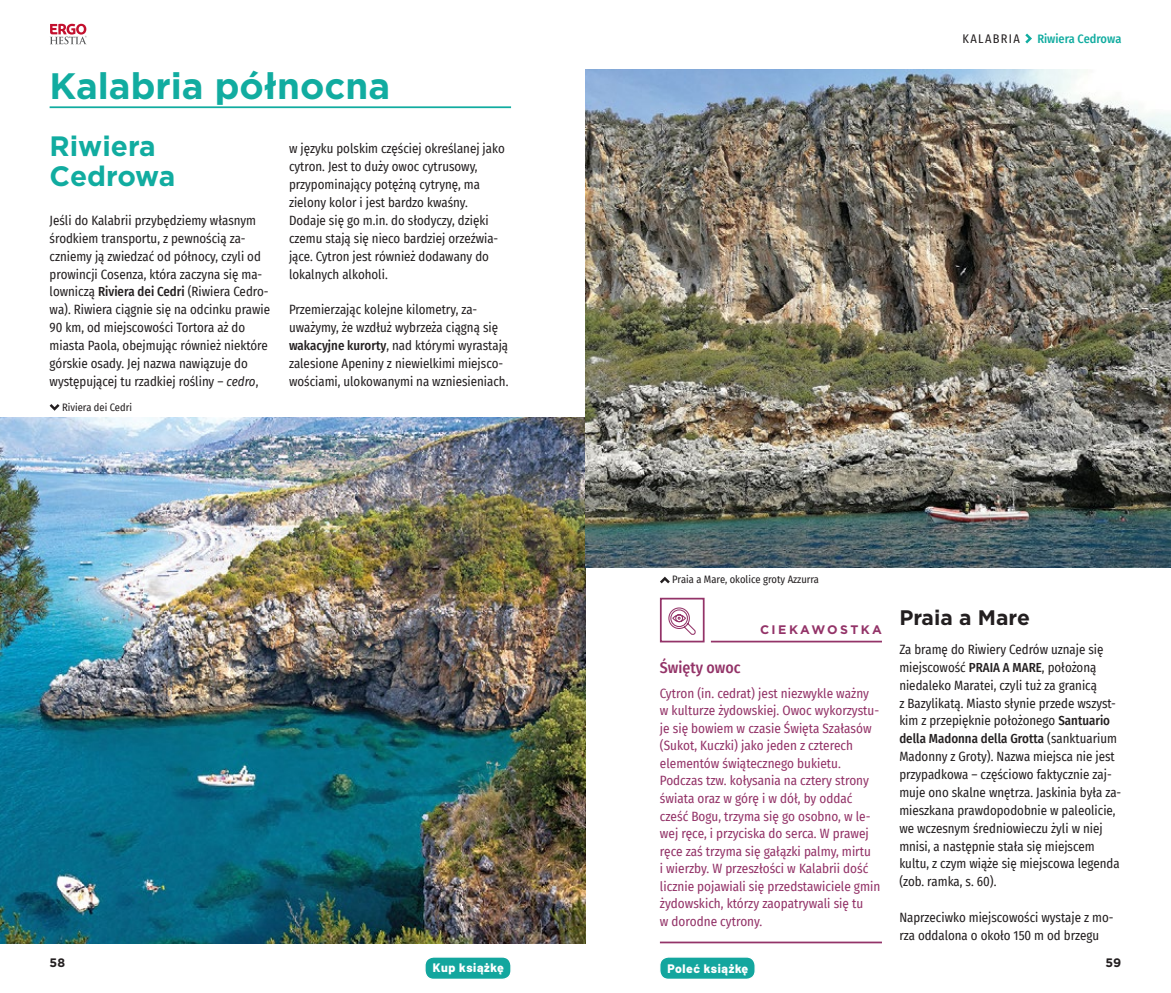
<style>
.page{position:relative;width:1171px;height:993px;background:#fff}
.page>*{position:absolute;margin:0;border:0;box-sizing:border-box;transform-origin:0 0}
.t1{font:700 36.75px "Gotham";color:#11aca0}
.t2{font:700 28px/29.8px "Gotham";color:#11aca0}
.t3{font:700 21px "Gotham";color:#231f20}
.t4{font:500 15.75px "Fira Sans Condensed";color:#933368}
.t5{font:13.12px/17.8px "Fira Sans Condensed";color:#231f20}
.t6{font:13.12px/17.5px "Fira Sans Condensed";color:#933368}
.t7{font:700 12.42px "Gotham";letter-spacing:.19em;color:#933368}
.t8{font:800 12.25px "Barlow";letter-spacing:.05em;color:#fff}
.t9{font:500 12.25px "Fira Sans Condensed";color:#11aca0}
.t10{font:12.25px "Fira Sans Condensed";letter-spacing:.11em;color:#231f20}
.t11{font:700 12.25px "Gotham";color:#231f20}
.t12{font:10.5px "Fira Sans Condensed";color:#231f20}
.s1{font-weight:500}
.s2{font-style:italic}
</style>
<div class="page">
<svg style="left:1025px;top:34px;width:7px;height:9px"></svg>
<svg style="left:50px;top:24px;width:37px;height:20px"></svg>
<div style="left:660px;top:597px;width:44px;height:45px;border:2px solid #933368"></div>
<hr style="left:711px;top:640px;width:171px;height:2px;background:#933368">
<svg style="left:668px;top:607px;width:28px;height:28px"></svg>
<hr style="left:660px;top:941px;width:222px;height:2px;background:#933368">
<hr style="left:50px;top:106px;width:461px;height:2px;background:#11aca0">
<img style="left:0;top:417px;width:585px;height:526px">
<svg style="left:50px;top:404px;width:10px;height:6px"></svg>
<img style="left:585px;top:69px;width:586px;height:498px">
<svg style="left:660px;top:576px;width:10px;height:7px"></svg>
<div style="left:660px;top:956px;width:95px;height:23px;background:#13a69e;border-radius:9px"></div>
<div style="left:659px;top:955px;width:97px;height:24px;border:1px solid #fff;border-radius:9px"></div>
<div style="left:425px;top:956px;width:86px;height:23px;background:#13a69e;border-radius:9px"></div>
<div style="left:424px;top:955px;width:88px;height:24px;border:1px solid #fff;border-radius:9px"></div>
<h1 class="t1" style="left:50px;top:61px;width:342px">Kalabria północna</h1>
<h2 class="t2" style="left:50px;top:131px;width:127px">Riwiera<br>Cedrowa</h2>
<p class="t5" style="left:50px;top:211px;width:222px">Jeśli do Kalabrii przybędziemy własnym środkiem transportu, z pewnością za&shy;czniemy ją zwiedzać od północy, czyli od prowincji Cosenza, która zaczyna się ma&shy;lowniczą <span class="s1">Riviera dei Cedri</span> (Riwiera Cedro&shy;wa). Riwiera ciągnie się na odcinku prawie 90 km, od miejscowości Tortora aż do miasta Paola, obejmując również niektóre górskie osady. Jej nazwa nawiązuje do występującej tu rzadkiej rośliny – <span class="s2">cedro</span>,</p>
<p class="t12" style="left:62px;top:399px;width:71px">Riviera dei Cedri</p>
<p class="t5" style="left:289px;top:139px;width:217px">w języku polskim częściej określanej jako cytron. Jest to duży owoc cytrusowy, przypominający potężną cytrynę, ma zielony kolor i jest bardzo kwaśny.<br>Dodaje się go m.in. do słodyczy, dzięki czemu stają się nieco bardziej orzeźwia&shy;jące. Cytron jest również dodawany do lokalnych alkoholi.</p>
<p class="t5" style="left:289px;top:300px;width:221px">Przemierzając kolejne kilometry, za&shy;uważymy, że wzdłuż wybrzeża ciągną się <span class="s1">wakacyjne kurorty</span>, nad którymi wyrastają zalesione Apeniny z niewielkimi miejsco&shy;wościami, ulokowanymi na wzniesieniach.</p>
<p class="t10" style="left:962px;top:30px;width:59px">Kalabria</p>
<p class="t9" style="left:1037px;top:29px;width:85px">Riwiera Cedrowa</p>
<p class="t12" style="left:672px;top:571px;width:148px">Praia a Mare, okolice groty Azzurra</p>
<p class="t7" style="left:760px;top:621px;width:123px">CIEKAWOSTKA</p>
<p class="t4" style="left:660px;top:654px;width:82px">Święty owoc</p>
<p class="t6" style="left:660px;top:684px;width:222px">Cytron (in. cedrat) jest niezwykle ważny w kulturze żydowskiej. Owoc wykorzystu&shy;je się bowiem w czasie Święta Szałasów (Sukot, Kuczki) jako jeden z czterech elementów świątecznego bukietu.<br>Podczas tzw. kołysania na cztery strony świata oraz w górę i w dół, by oddać cześć Bogu, trzyma się go osobno, w le&shy;wej ręce, i przyciska do serca. W prawej ręce zaś trzyma się gałązki palmy, mirtu<br>i wierzby. W przeszłości w Kalabrii dość licznie pojawiali się przedstawiciele gmin żydowskich, którzy zaopatrywali się tu<br>w dorodne cytrony.</p>
<h3 class="t3" style="left:899px;top:603px;width:132px">Praia a Mare</h3>
<p class="t5" style="left:899px;top:639px;width:223px">Za bramę do Riwiery Cedrów uznaje się miejscowość <span class="s1">PRAIA A MARE</span>, położoną niedaleko Maratei, czyli tuż za granicą<br>z Bazylikatą. Miasto słynie przede wszyst&shy;kim z przepięknie położonego <span class="s1">Santuario della Madonna della Grotta</span> (sanktuarium Madonny z Groty). Nazwa miejsca nie jest przypadkowa – częściowo faktycznie zaj&shy;muje ono skalne wnętrza. Jaskinia była za&shy;mieszkana prawdopodobnie w paleolicie, we wczesnym średniowieczu żyli w niej mnisi, a następnie stała się miejscem kultu, z czym wiąże się miejscowa legenda (zob. ramka, s. 60).</p>
<p class="t5" style="left:899px;top:907px;width:216px">Naprzeciwko miejscowości wystaje z mo&shy;rza oddalona o około 150 m od brzegu</p>
<p class="t11" style="left:50px;top:954px;width:17px">58</p>
<p class="t11" style="left:1105px;top:954px;width:17px">59</p>
<p class="t8" style="left:433px;top:958px;width:72px">Kup książkę</p>
<p class="t8" style="left:667px;top:958px;width:82px">Poleć książkę</p>
</div>
